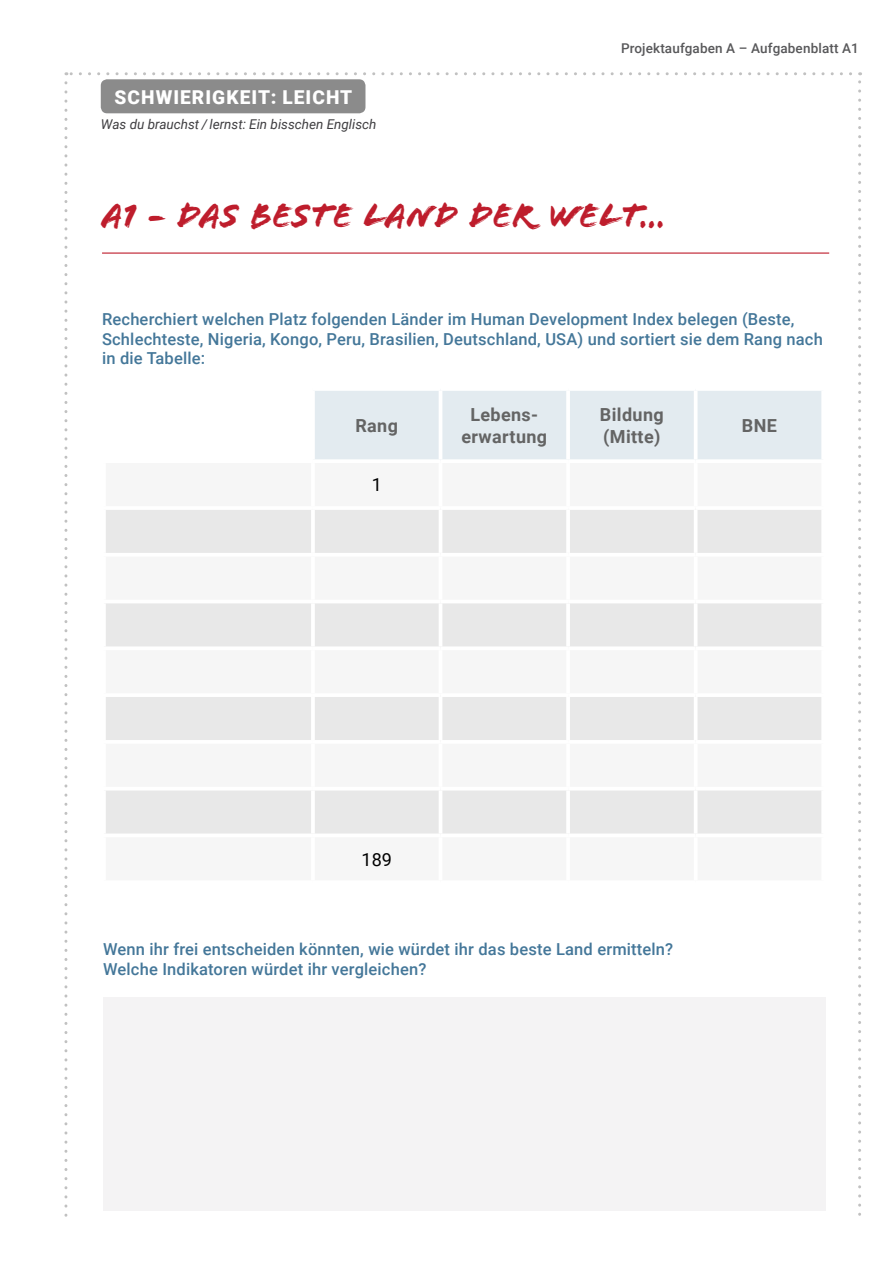
<style>
.page{position:relative;width:893px;height:1263px;background:#fff}
.page>*{position:absolute;margin:0;border:0;box-sizing:border-box;transform-origin:0 0}
.t1{font:36px "Flood";letter-spacing:.01em;color:#be1d2c}
.t2{font:900 19.2px "Roboto";letter-spacing:.055em;color:#fff}
.t3{font:700 18px/21.6px "Roboto";letter-spacing:.02em;color:#646464;text-align:center}
.t4{font:18px "Roboto";color:#000}
.t5{font:500 16.5px/19.5px "Roboto";letter-spacing:.01em;color:#479}
.t6{font:italic 13.5px "Roboto";color:#3e3d40}
.t7{font:500 13.5px "Roboto";letter-spacing:.01em;color:#58585a}
</style>
<div class="page">
<svg style="left:64px;top:83px;width:3px;height:1134px"></svg>
<svg style="left:858px;top:72px;width:3px;height:1144px"></svg>
<svg style="left:66px;top:72px;width:785px;height:3px"></svg>
<hr style="left:102px;top:252px;width:727px;height:2px;background:#be1d2c">
<div style="left:101px;top:79px;width:264px;height:34px;background:#8b8b8b;border-radius:6px"></div>
<div style="left:315px;top:391px;width:506px;height:68px;background:#e3ebf0"></div>
<svg style="left:106px;top:510px;width:715px;height:323px;fill:#e8e8e8"></svg>
<hr style="left:102px;top:553px;width:211px;height:4px;background:#fff">
<hr style="left:313px;top:553px;width:127px;height:4px;background:#fff">
<hr style="left:440px;top:553px;width:128px;height:4px;background:#fff">
<hr style="left:568px;top:553px;width:128px;height:4px;background:#fff">
<hr style="left:696px;top:553px;width:129px;height:4px;background:#fff">
<hr style="left:102px;top:600px;width:211px;height:3px;background:#fff">
<hr style="left:313px;top:600px;width:127px;height:3px;background:#fff">
<hr style="left:440px;top:600px;width:128px;height:3px;background:#fff">
<hr style="left:568px;top:600px;width:128px;height:3px;background:#fff">
<hr style="left:696px;top:600px;width:129px;height:3px;background:#fff">
<hr style="left:102px;top:646px;width:211px;height:4px;background:#fff">
<hr style="left:313px;top:646px;width:127px;height:4px;background:#fff">
<hr style="left:440px;top:646px;width:128px;height:4px;background:#fff">
<hr style="left:568px;top:646px;width:128px;height:4px;background:#fff">
<hr style="left:696px;top:646px;width:129px;height:4px;background:#fff">
<hr style="left:102px;top:693px;width:211px;height:4px;background:#fff">
<hr style="left:313px;top:693px;width:127px;height:4px;background:#fff">
<hr style="left:440px;top:693px;width:128px;height:4px;background:#fff">
<hr style="left:568px;top:693px;width:128px;height:4px;background:#fff">
<hr style="left:696px;top:693px;width:129px;height:4px;background:#fff">
<hr style="left:102px;top:740px;width:211px;height:4px;background:#fff">
<hr style="left:313px;top:740px;width:127px;height:4px;background:#fff">
<hr style="left:440px;top:740px;width:128px;height:4px;background:#fff">
<hr style="left:568px;top:740px;width:128px;height:4px;background:#fff">
<hr style="left:696px;top:740px;width:129px;height:4px;background:#fff">
<hr style="left:102px;top:787px;width:211px;height:3px;background:#fff">
<hr style="left:313px;top:787px;width:127px;height:3px;background:#fff">
<hr style="left:440px;top:787px;width:128px;height:3px;background:#fff">
<hr style="left:568px;top:787px;width:128px;height:3px;background:#fff">
<hr style="left:696px;top:787px;width:129px;height:3px;background:#fff">
<svg style="left:106px;top:833px;width:205px;height:1px"></svg>
<svg style="left:315px;top:833px;width:124px;height:1px"></svg>
<svg style="left:443px;top:833px;width:123px;height:1px"></svg>
<svg style="left:570px;top:833px;width:124px;height:1px"></svg>
<svg style="left:698px;top:833px;width:123px;height:1px"></svg>
<hr style="left:439px;top:391px;width:3px;height:68px;background:#fff">
<hr style="left:566px;top:391px;width:4px;height:68px;background:#fff">
<hr style="left:694px;top:391px;width:3px;height:68px;background:#fff">
<hr style="left:311px;top:510px;width:4px;height:43px;background:#fff">
<hr style="left:439px;top:510px;width:3px;height:43px;background:#fff">
<hr style="left:566px;top:510px;width:4px;height:43px;background:#fff">
<hr style="left:694px;top:510px;width:3px;height:43px;background:#fff">
<hr style="left:311px;top:557px;width:4px;height:43px;background:#fff">
<hr style="left:439px;top:557px;width:3px;height:43px;background:#fff">
<hr style="left:566px;top:557px;width:4px;height:43px;background:#fff">
<hr style="left:694px;top:557px;width:3px;height:43px;background:#fff">
<hr style="left:311px;top:603px;width:4px;height:43px;background:#fff">
<hr style="left:439px;top:603px;width:3px;height:43px;background:#fff">
<hr style="left:566px;top:603px;width:4px;height:43px;background:#fff">
<hr style="left:694px;top:603px;width:3px;height:43px;background:#fff">
<hr style="left:311px;top:650px;width:4px;height:43px;background:#fff">
<hr style="left:439px;top:650px;width:3px;height:43px;background:#fff">
<hr style="left:566px;top:650px;width:4px;height:43px;background:#fff">
<hr style="left:694px;top:650px;width:3px;height:43px;background:#fff">
<hr style="left:311px;top:697px;width:4px;height:43px;background:#fff">
<hr style="left:439px;top:697px;width:3px;height:43px;background:#fff">
<hr style="left:566px;top:697px;width:4px;height:43px;background:#fff">
<hr style="left:694px;top:697px;width:3px;height:43px;background:#fff">
<hr style="left:311px;top:744px;width:4px;height:43px;background:#fff">
<hr style="left:439px;top:744px;width:3px;height:43px;background:#fff">
<hr style="left:566px;top:744px;width:4px;height:43px;background:#fff">
<hr style="left:694px;top:744px;width:3px;height:43px;background:#fff">
<hr style="left:311px;top:790px;width:4px;height:43px;background:#fff">
<hr style="left:439px;top:790px;width:3px;height:43px;background:#fff">
<hr style="left:566px;top:790px;width:4px;height:43px;background:#fff">
<hr style="left:694px;top:790px;width:3px;height:43px;background:#fff">
<div style="left:103px;top:997px;width:723px;height:214px;background:#f4f3f4"></div>
<p class="t2" style="left:115px;top:84px;width:239px">SCHWIERIGKEIT: LEICHT</p>
<p class="t6" style="left:101px;top:115px;width:277px">Was du brauchst / lernst: Ein bisschen Englisch</p>
<p class="t7" style="left:621px;top:38px;width:239px">Projektaufgaben A – Aufgabenblatt A1</p>
<h1 class="t1" style="left:102px;top:195px;width:566px">A1 - DAS BESTE LAND DER WELT…</h1>
<p class="t5" style="left:102px;top:309px;width:722px">Recherchiert welchen Platz folgenden Länder im Human Development Index belegen (Beste,<br>Schlechteste, Nigeria, Kongo, Peru, Brasilien, Deutschland, USA) und sortiert sie dem Rang nach in die Tabelle:</p>
<p class="t3" style="left:355px;top:414px;width:44px">Rang</p>
<p class="t3" style="left:461px;top:403px;width:87px">Lebens&shy;erwartung</p>
<p class="t3" style="left:600px;top:403px;width:65px;text-align:left">Bildung (Mitte)</p>
<p class="t3" style="left:742px;top:414px;width:37px">BNE</p>
<p class="t4" style="left:372px;top:472px;width:12px">1</p>
<p class="t4" style="left:362px;top:846px;width:32px">189</p>
<p class="t5" style="left:103px;top:939px;width:572px">Wenn ihr frei entscheiden könnten, wie würdet ihr das beste Land ermitteln?<br>Welche Indikatoren würdet ihr vergleichen?</p>
</div>
